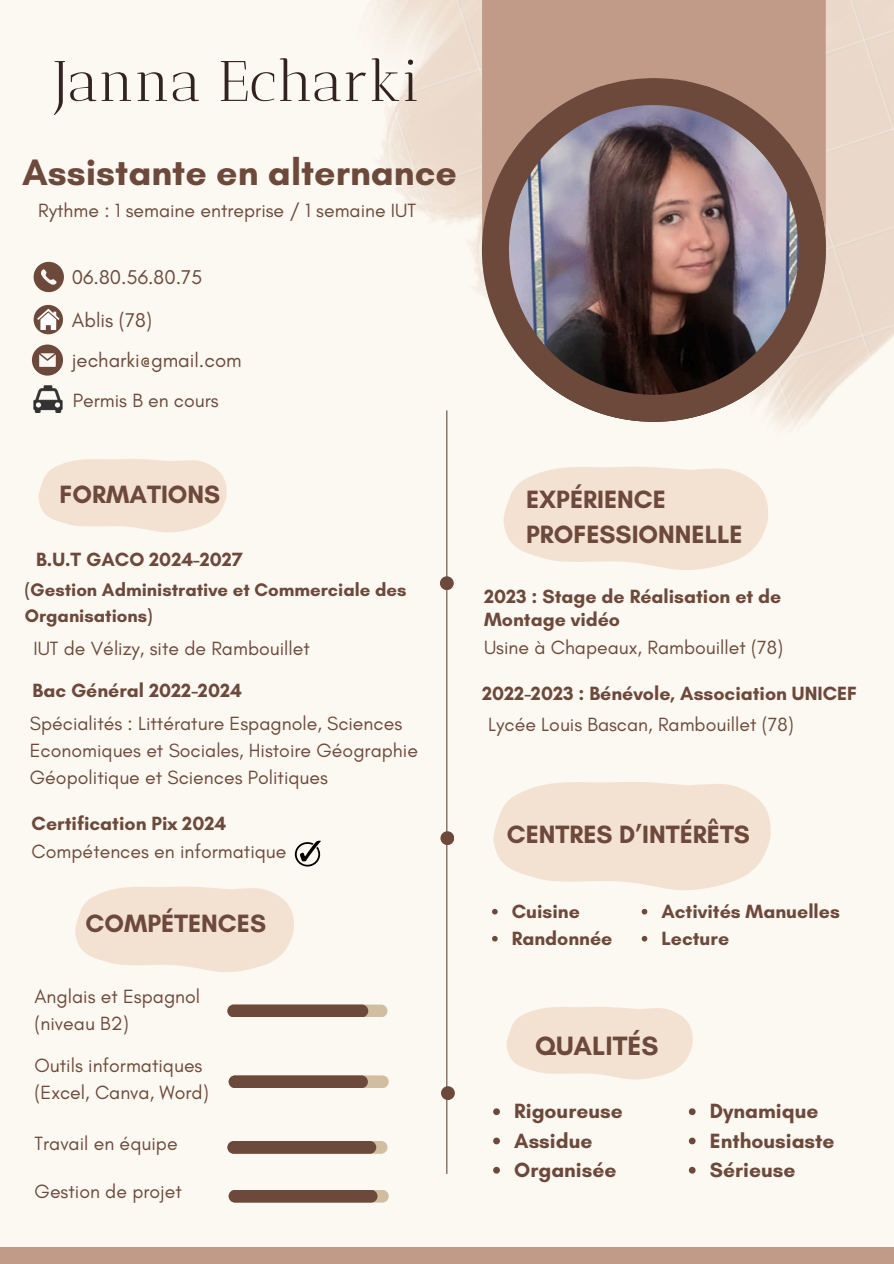
<style>
.page{position:relative;width:894px;height:1264px;background:#fff}
.page>*{position:absolute;margin:0;border:0;box-sizing:border-box;transform-origin:0 0}
.t1{font:57px "Antic Didone";color:#32231f}
.t2{font:700 37.5px "Glacial Indifference";color:#6d493b}
.t3{font:700 27px "Glacial Indifference";color:#6d493b}
.t4{font:700 25.5px/34.8px "Glacial Indifference";color:#6d493b}
.t5{font:700 21px "Glacial Indifference";color:#6d493b}
.t6{font:20.4px "Glacial Indifference";color:#6d493b}
.t7{font:19.5px/27px "Glacial Indifference";color:#6d493b}
.t8{font:700 19.5px "Glacial Indifference";color:#6d493b}
.t9{font:700 18.6px/25.8px "Glacial Indifference";color:#6d493b}
</style>
<div class="page">
<div style="left:0;top:0;width:893px;height:1263px;background:#fcf9f2"></div>
<img style="left:369px;top:0;width:524px;height:524px">
<div style="left:482px;top:0;width:343px;height:275px;background:#c19b87"></div>
<img style="left:482px;top:78px;width:343px;height:343px">
<svg style="left:34px;top:262px;width:30px;height:30px"></svg>
<div style="left:34px;top:305px;width:29px;height:29px;background:#6d493b;border-radius:50%"></div>
<svg style="left:37px;top:309px;width:23px;height:21px"></svg>
<svg style="left:32px;top:344px;width:30px;height:31px"></svg>
<hr style="left:446px;top:411px;width:1px;height:762px;background:#6d493b">
<svg style="left:39px;top:459px;width:188px;height:73px;background:#f4e5d6"></svg>
<div style="left:440px;top:576px;width:13px;height:14px;background:#6d493b;border-radius:50%"></div>
<div style="left:440px;top:831px;width:14px;height:14px;background:#6d493b;border-radius:50%"></div>
<div style="left:441px;top:1086px;width:14px;height:14px;background:#6d493b;border-radius:50%"></div>
<svg style="left:75px;top:886px;width:219px;height:86px"></svg>
<div style="left:227px;top:1004px;width:160px;height:13px;background:#d1bda0;border-radius:6px"></div>
<div style="left:227px;top:1004px;width:141px;height:13px;background:#6d493b;border-radius:6px"></div>
<div style="left:228px;top:1075px;width:160px;height:13px;background:#d1bda0;border-radius:6px"></div>
<div style="left:228px;top:1075px;width:140px;height:13px;background:#6d493b;border-radius:6px"></div>
<div style="left:227px;top:1140px;width:160px;height:13px;background:#d1bda0;border-radius:6px"></div>
<div style="left:227px;top:1140px;width:149px;height:13px;background:#6d493b;border-radius:6px"></div>
<div style="left:228px;top:1189px;width:160px;height:13px;background:#d1bda0;border-radius:6px"></div>
<div style="left:228px;top:1189px;width:149px;height:13px;background:#6d493b;border-radius:6px"></div>
<div style="left:0;top:1246px;width:893px;height:17px;background:#c19b87"></div>
<svg style="left:493px;top:782px;width:277px;height:108px;background:#f4e5d6"></svg>
<svg style="left:503px;top:466px;width:265px;height:104px"></svg>
<img style="left:33px;top:375px;width:30px;height:38px">
<svg style="left:295px;top:840px;width:25px;height:26px"></svg>
<svg style="left:492px;top:908px;width:5px;height:6px"></svg>
<svg style="left:492px;top:935px;width:5px;height:6px"></svg>
<svg style="left:641px;top:908px;width:6px;height:6px"></svg>
<svg style="left:641px;top:935px;width:6px;height:6px"></svg>
<svg style="left:506px;top:1007px;width:186px;height:72px;background:#f4e5d6"></svg>
<svg style="left:493px;top:1108px;width:7px;height:7px"></svg>
<svg style="left:493px;top:1137px;width:7px;height:7px"></svg>
<svg style="left:493px;top:1166px;width:7px;height:7px"></svg>
<svg style="left:688px;top:1108px;width:7px;height:7px"></svg>
<svg style="left:688px;top:1137px;width:7px;height:7px"></svg>
<svg style="left:688px;top:1166px;width:7px;height:7px"></svg>
<p class="t1" style="left:54px;top:47px;width:366px">Janna Echarki</p>
<p class="t2" style="left:22px;top:149px;width:436px">Assistante en alternance</p>
<p class="t7" style="left:38px;top:197px;width:379px">Rythme : 1 semaine entreprise / 1 semaine IUT</p>
<p class="t6" style="left:72px;top:264px;width:132px">06.80.56.80.75</p>
<h1 class="t6" style="left:72px;top:307px;width:82px">Ablis (78)</h1>
<h2 class="t6" style="left:72px;top:348px;width:171px">jecharki@gmail.com</h2>
<p class="t7" style="left:73px;top:386px;width:147px">Permis B en cours</p>
<p class="t4" style="left:60px;top:476px;width:162px">FORMATIONS</p>
<h3 class="t8" style="left:36px;top:548px;width:208px">B.U.T GACO 2024-2027</h3>
<p class="t9" style="left:25px;top:577px;width:383px">(Gestion Administrative et Commerciale des<br>Organisations)</p>
<p class="t7" style="left:33px;top:634px;width:278px">IUT de Vélizy, site de Rambouillet</p>
<p class="t8" style="left:33px;top:678px;width:211px">Bac Général 2022-2024</p>
<p class="t7" style="left:30px;top:709px;width:389px">Spécialités : Littérature Espagnole, Sciences<br>Economiques et Sociales, Histoire Géographie<br>Géopolitique et Sciences Politiques</p>
<h6 class="t4" style="left:526px;top:482px;width:218px">EXPÉRIENCE<br>PROFESSIONNELLE</h6>
<h6 class="t8" style="left:484px;top:584px;width:299px">2023 : Stage de Réalisation et de</h6>
<p class="t8" style="left:484px;top:607px;width:137px">Montage vidéo</p>
<h5 class="t7" style="left:484px;top:633px;width:300px">Usine à Chapeaux, Rambouillet (78)</h5>
<h6 class="t8" style="left:482px;top:681px;width:376px">2022-2023 : Bénévole, Association UNICEF</h6>
<h6 class="t7" style="left:488px;top:710px;width:307px">Lycée Louis Bascan, Rambouillet (78)</h6>
<h3 class="t8" style="left:32px;top:811px;width:196px">Certification Pix 2024</h3>
<h3 class="t4" style="left:506px;top:816px;width:245px">CENTRES D’INTÉRÊTS</h3>
<h6 class="t7" style="left:32px;top:837px;width:256px">Compétences en informatique</h6>
<p class="t4" style="left:85px;top:905px;width:182px">COMPÉTENCES</p>
<p class="t7" style="left:35px;top:982px;width:167px">Anglais et Espagnol (niveau B2)</p>
<p class="t7" style="left:35px;top:1051px;width:175px">Outils informatiques (Excel, Canva, Word)</p>
<h6 class="t7" style="left:35px;top:1129px;width:144px">Travail en équipe</h6>
<p class="t7" style="left:35px;top:1177px;width:149px">Gestion de projet</p>
<p class="t8" style="left:511px;top:899px;width:70px">Cuisine</p>
<p class="t8" style="left:511px;top:926px;width:102px">Randonnée</p>
<h5 class="t8" style="left:661px;top:899px;width:180px">Activités Manuelles</h5>
<h5 class="t8" style="left:661px;top:926px;width:69px">Lecture</h5>
<h3 class="t3" style="left:535px;top:1029px;width:125px">QUALITÉS</h3>
<p class="t5" style="left:514px;top:1098px;width:110px">Rigoureuse</p>
<p class="t5" style="left:514px;top:1127px;width:80px">Assidue</p>
<p class="t5" style="left:514px;top:1156px;width:104px">Organisée</p>
<p class="t5" style="left:709px;top:1098px;width:110px">Dynamique</p>
<h6 class="t5" style="left:709px;top:1127px;width:126px">Enthousiaste</h6>
<p class="t5" style="left:709px;top:1156px;width:87px">Sérieuse</p>
</div>
